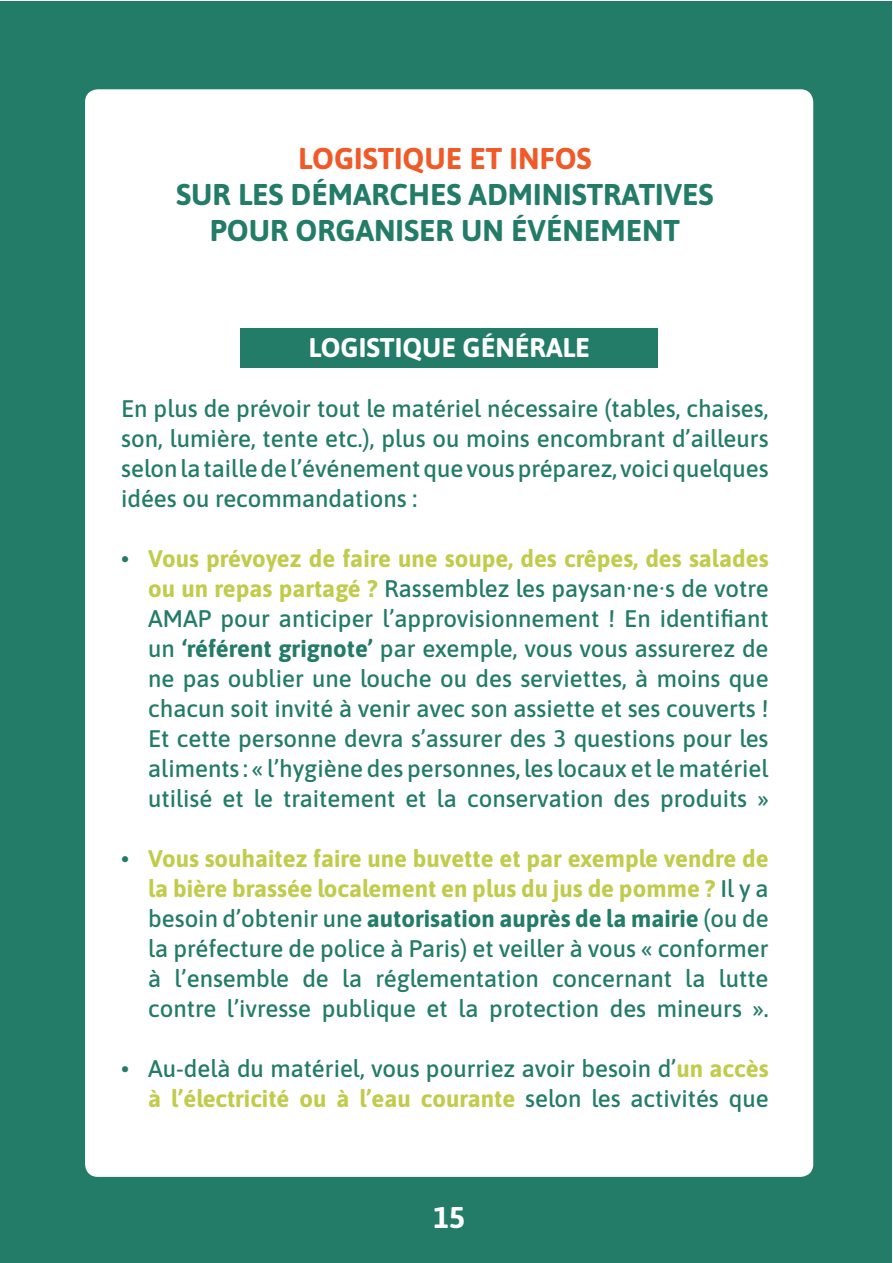
<style>
.page{position:relative;width:893px;height:1263px;background:#fff}
.page>*{position:absolute;margin:0;border:0;box-sizing:border-box;transform-origin:0 0}
.t1{font:700 30px/36px "Asap";color:#237c68;text-align:center}
.t2{font:700 30px "Asap";color:#f05928}
.t3{font:700 30px "Asap";color:#fff}
.t4{font:700 27px "Asap";color:#fff}
.t5{font:500 24px/30px "Asap";color:#237c68;text-align:justify}
.s1{font-weight:700;color:#c1cc4c}
.s2{font-weight:700}
</style>
<div class="page">
<div style="left:1px;top:1px;width:891px;height:1261px;background:#237c68"></div>
<div style="left:85px;top:89px;width:728px;height:1088px;background:#fff;border-radius:13px"></div>
<div style="left:240px;top:328px;width:418px;height:39px;background:#237c68"></div>
<p class="t2" style="left:298px;top:138px;width:295px">LOGISTIQUE ET INFOS</p>
<p class="t1" style="left:176px;top:175px;width:539px">SUR LES DÉMARCHES ADMINISTRATIVES<br>POUR ORGANISER UN ÉVÉNEMENT</p>
<p class="t4" style="left:308px;top:329px;width:283px">LOGISTIQUE GÉNÉRALE</p>
<p class="t5" style="left:121px;top:393px;width:649px">En plus de prévoir tout le matériel nécessaire (tables, chaises, son, lumière, tente etc.), plus ou moins encombrant d’ailleurs selon la taille de l’événement que vous préparez, voici quelques idées ou recommandations :</p>
<p class="t5" style="left:148px;top:543px;width:622px;text-indent:-27px">• <span class="s1">Vous prévoyez de faire une soupe, des crêpes, des salades ou un repas partagé ?</span> Rassemblez les paysan·ne·s de votre AMAP pour anticiper l’approvisionnement ! En identifiant un <span class="s2">‘référent grignote’</span> par exemple, vous vous assurerez de ne pas oublier une louche ou des serviettes, à moins que chacun soit invité à venir avec son assiette et ses couverts !<br>Et cette personne devra s’assurer des 3 questions pour les aliments : « l’hygiène des personnes, les locaux et le matériel utilisé et le traitement et la conservation des produits »</p>
<p class="t5" style="left:148px;top:842px;width:622px;text-indent:-27px">• <span class="s1">Vous souhaitez faire une buvette et par exemple vendre de la bière brassée localement en plus du jus de pomme ?</span> Il y a besoin d’obtenir une <span class="s2">autorisation auprès de la mairie</span> (ou de la préfecture de police à Paris) et veiller à vous « conformer à l’ensemble de la réglementation concernant la lutte contre l’ivresse publique et la protection des mineurs ».</p>
<p class="t5" style="left:121px;top:1052px;width:649px;text-align:right">• Au-delà du matériel, vous pourriez avoir besoin d’<span class="s1">un accès à l’électricité ou à l’eau courante</span> selon les activités que</p>
<p class="t3" style="left:433px;top:1196px;width:34px">15</p>
</div>
